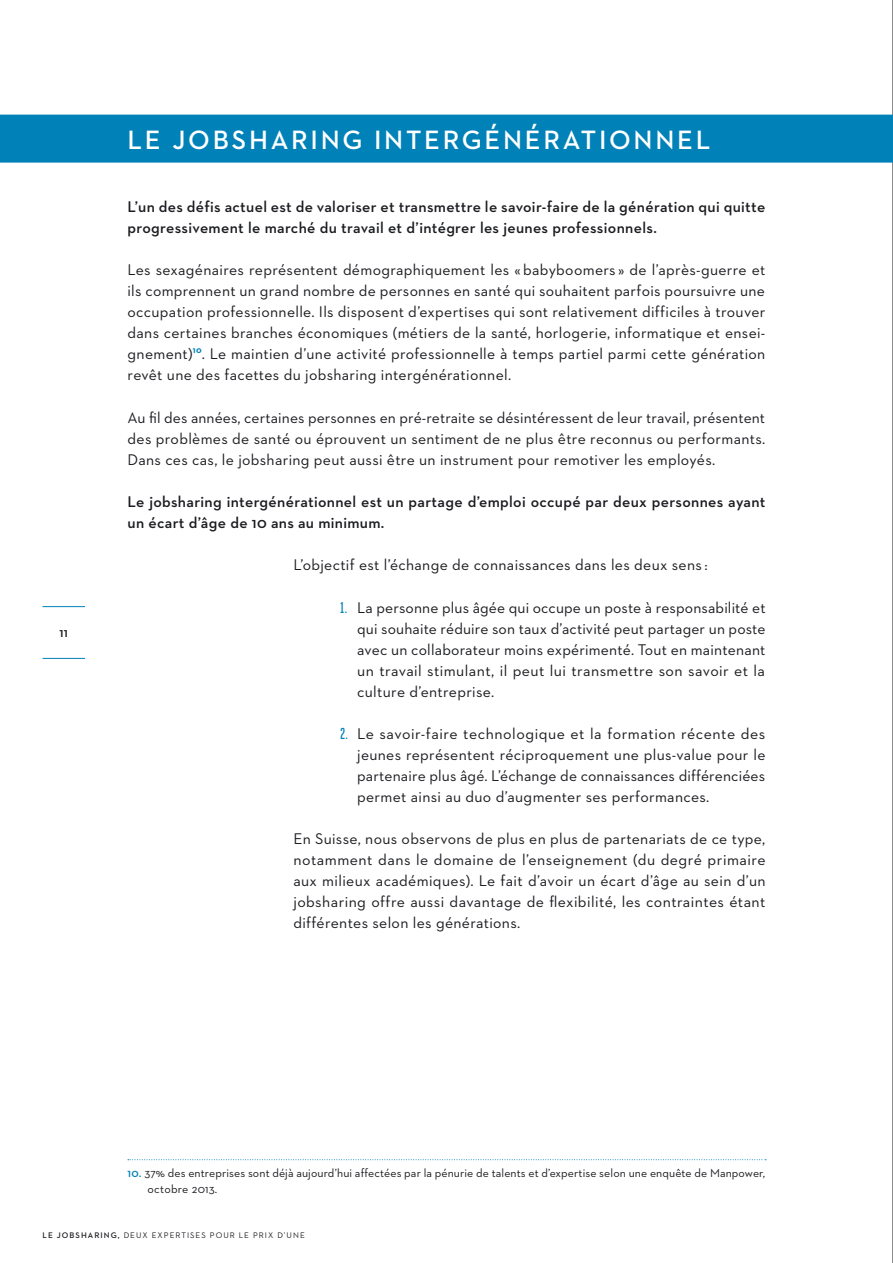
<style>
.page{position:relative;width:893px;height:1263px;background:#fff}
.page>*{position:absolute;margin:0;border:0;box-sizing:border-box;transform-origin:0 0}
.gros_titre_G{font:600 27px "Neutraface 2 Text";letter-spacing:.1em;color:#fff}
.corps_de_texte_sans{font:15.75px/21px "Neutraface 2 Text";letter-spacing:.02em;color:#1b1c20;text-align:justify}
.corps_de_texte{font:15.75px/21px "Neutraface 2 Text";letter-spacing:.02em;color:#1b1c20;text-align:justify}
.chapeau_sans-retrait{font:600 15.75px/21px "Neutraface 2 Text";letter-spacing:.02em;color:#1b1c20}
.corps_de_texte_sans-2{font:600 15.75px/21px "Neutraface 2 Text";letter-spacing:.02em;color:#1b1c20}
.t1{font:600 13.5px "Neutraface 2 Text";color:#1b1c20}
.notes_1_para{font:12px/15.8px "Neutraface 2 Text";letter-spacing:.01em;color:#1b1c20}
.t2{font:8.25px "Neutraface 2 Text";letter-spacing:.125em;color:#1b1c20}
.s1{font-family:"Heroic Condensed";font-weight:500;color:#0082b8}
.s2{font-weight:600;color:#0082b8}
.s3{font-weight:600}
</style>
<div class="page">
<hr style="left:43px;top:606px;width:42px;height:1px;background:#0082b8">
<hr style="left:43px;top:658px;width:42px;height:1px;background:#0082b8">
<hr style="left:892px;top:0;width:1px;height:1263px;background:#1b1c20">
<div style="left:0;top:115px;width:893px;height:48px;background:#0082b8"></div>
<svg style="left:128px;top:1159px;width:638px;height:1px"></svg>
<p class="t1" style="left:60px;top:624px;width:10px">11</p>
<p class="gros_titre_G" style="left:128px;top:122px;width:584px">LE JOBSHARING INTERGÉNÉRATIONNEL</p>
<p class="chapeau_sans-retrait" style="left:128px;top:196px;width:639px">L’un des défis actuel est de valoriser et transmettre le savoir-faire de la génération qui quitte progressivement le marché du travail et d’intégrer les jeunes professionnels.</p>
<p class="corps_de_texte_sans" style="left:128px;top:259px;width:639px">Les sexagénaires représentent démographiquement les « babyboomers » de l’après-guerre et ils comprennent un grand nombre de personnes en santé qui souhaitent parfois poursuivre une occupation professionnelle. Ils disposent d’expertises qui sont relativement difficiles à trouver dans certaines branches économiques (métiers de la santé, horlogerie, informatique et ensei&shy;gnement)<sup>10</sup>. Le maintien d’une activité professionnelle à temps partiel parmi cette génération revêt une des facettes du jobsharing intergénérationnel.</p>
<p class="corps_de_texte_sans" style="left:128px;top:407px;width:639px">Au fil des années, certaines personnes en pré-retraite se désintéressent de leur travail, présentent des problèmes de santé ou éprouvent un sentiment de ne plus être reconnus ou performants.<br>Dans ces cas, le jobsharing peut aussi être un instrument pour remotiver les employés.</p>
<p class="corps_de_texte_sans-2" style="left:128px;top:491px;width:639px">Le jobsharing intergénérationnel est un partage d’emploi occupé par deux personnes ayant un écart d’âge de 10 ans au minimum.</p>
<p class="corps_de_texte" style="left:293px;top:554px;width:416px">L’objectif est l’échange de connaissances dans les deux sens :</p>
<p class="corps_de_texte_sans" style="left:357px;top:596px;width:410px;text-indent:-17px"><span class="s1">1.</span> La personne plus âgée qui occupe un poste à responsabilité et qui souhaite réduire son taux d’activité peut partager un poste avec un collaborateur moins expérimenté. Tout en maintenant un travail stimulant, il peut lui transmettre son savoir et la culture d’entreprise.</p>
<p class="corps_de_texte_sans" style="left:357px;top:723px;width:410px;text-indent:-17px"><span class="s1">2.</span> Le savoir-faire technologique et la formation récente des jeunes représentent réciproquement une plus-value pour le partenaire plus âgé. L’échange de connaissances différenciées permet ainsi au duo d’augmenter ses performances.</p>
<p class="corps_de_texte" style="left:293px;top:828px;width:474px">En Suisse, nous observons de plus en plus de partenariats de ce type, notamment dans le domaine de l’enseignement (du degré primaire aux milieux académiques). Le fait d’avoir un écart d’âge au sein d’un jobsharing offre aussi davantage de flexibilité, les contraintes étant différentes selon les générations.</p>
<p class="notes_1_para" style="left:148px;top:1165px;width:619px;text-indent:-20px"><span class="s2">10.</span> 37% des entreprises sont déjà aujourd’hui affectées par la pénurie de talents et d’expertise selon une enquête de Manpower, octobre 2013.</p>
<p class="t2" style="left:43px;top:1229px;width:264px"><span class="s3">LE JOBSHARING,</span> DEUX EXPERTISES POUR LE PRIX D’UNE</p>
</div>
